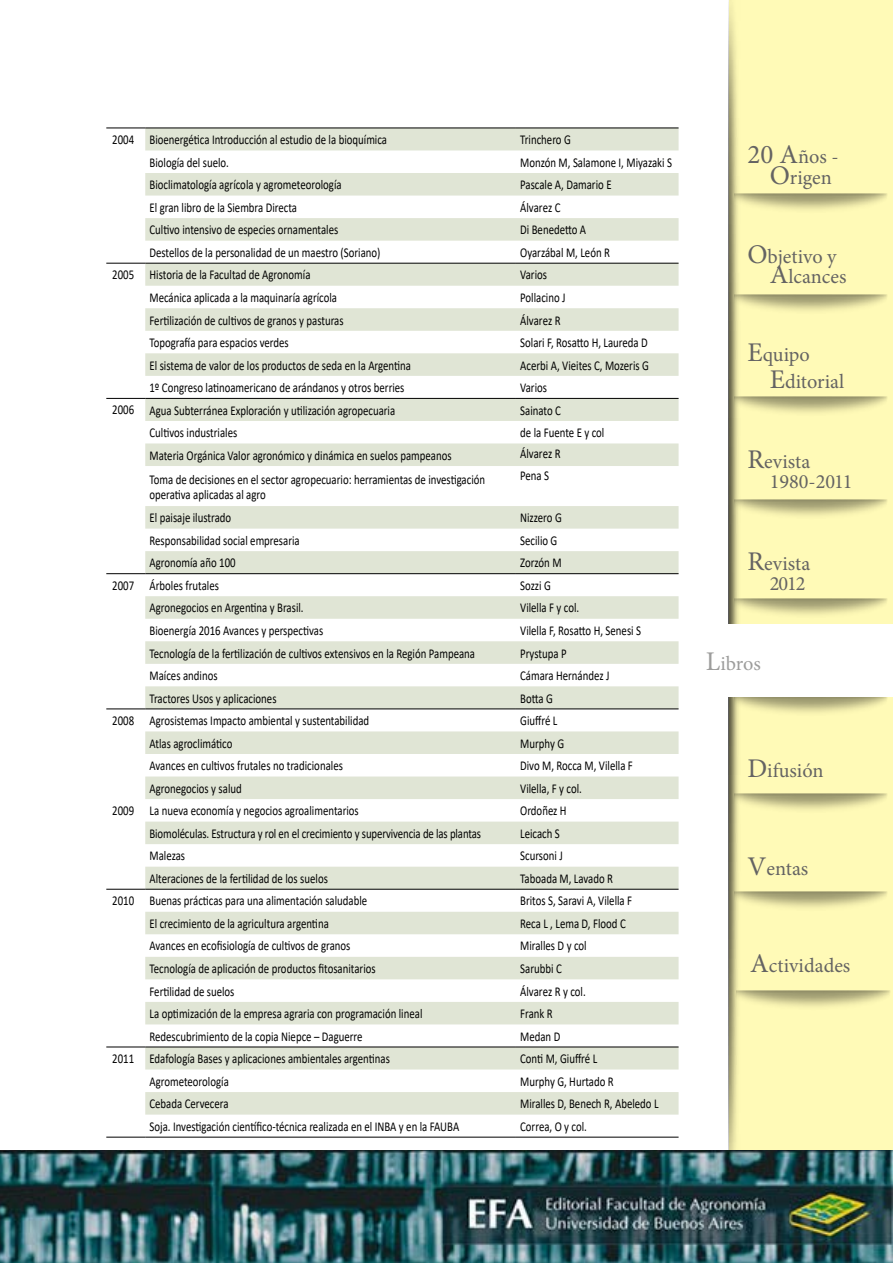
<style>
.page{position:relative;width:893px;height:1263px;background:#fff}
.page>*{position:absolute;margin:0;border:0;box-sizing:border-box;transform-origin:0 0}
.t1{font:20.25px/20.2px "Minion Pro";color:#646363}
.t2{font:20.25px "Minion Pro";letter-spacing:-.01em;color:#9d9d9c}
.t3{font:13.5px/15px "Calibri";color:#000;scale:.8 1}
.s1{font-size:27px}
</style>
<div class="page">
<div style="left:729px;top:0;width:164px;height:1263px;background:#fffab7"></div>
<img style="left:745px;top:598px;width:145px;height:27px">
<img style="left:728px;top:0;width:17px;height:1151px">
<img style="left:0;top:1151px;width:893px;height:112px">
<svg style="left:145px;top:129px;width:534px;height:985px"></svg>
<hr style="left:106px;top:128px;width:39px;height:1px;background:#000">
<hr style="left:145px;top:128px;width:371px;height:1px;background:#000">
<hr style="left:516px;top:128px;width:163px;height:1px;background:#000">
<hr style="left:106px;top:263px;width:39px;height:1px;background:#000">
<hr style="left:145px;top:263px;width:371px;height:1px;background:#000">
<hr style="left:516px;top:263px;width:163px;height:1px;background:#000">
<hr style="left:106px;top:398px;width:39px;height:1px;background:#000">
<hr style="left:145px;top:398px;width:371px;height:1px;background:#000">
<hr style="left:516px;top:398px;width:163px;height:1px;background:#000">
<hr style="left:106px;top:573px;width:39px;height:1px;background:#000">
<hr style="left:145px;top:573px;width:371px;height:1px;background:#000">
<hr style="left:516px;top:573px;width:163px;height:1px;background:#000">
<hr style="left:106px;top:708px;width:39px;height:1px;background:#000">
<hr style="left:145px;top:708px;width:371px;height:1px;background:#000">
<hr style="left:516px;top:708px;width:163px;height:1px;background:#000">
<hr style="left:106px;top:889px;width:39px;height:1px;background:#000">
<hr style="left:145px;top:889px;width:371px;height:1px;background:#000">
<hr style="left:516px;top:889px;width:163px;height:1px;background:#000">
<hr style="left:106px;top:1046px;width:39px;height:1px;background:#000">
<hr style="left:145px;top:1046px;width:371px;height:1px;background:#000">
<hr style="left:516px;top:1046px;width:163px;height:1px;background:#000">
<hr style="left:106px;top:1137px;width:39px;height:1px;background:#000">
<hr style="left:145px;top:1137px;width:371px;height:1px;background:#000">
<hr style="left:516px;top:1137px;width:163px;height:1px;background:#000">
<div style="left:701px;top:625px;width:192px;height:72px;background:#fff"></div>
<p class="t3" style="left:112px;top:132px;width:345px">2004 Bioenergética Introducción al estudio de la bioquímica</p>
<p class="t3" style="left:520px;top:132px;width:65px">Trinchero G</p>
<p class="t3" style="left:150px;top:154px;width:101px">Biología del suelo.</p>
<p class="t3" style="left:520px;top:154px;width:191px">Monzón M, Salamone I, Miyazaki S</p>
<p class="t3" style="left:150px;top:177px;width:242px">Bioclimatología agrícola y agrometeorología</p>
<p class="t3" style="left:520px;top:177px;width:116px">Pascale A, Damario E</p>
<p class="t3" style="left:150px;top:200px;width:186px">El gran libro de la Siembra Directa</p>
<p class="t3" style="left:520px;top:200px;width:52px">Álvarez C</p>
<p class="t3" style="left:150px;top:222px;width:238px">Cultivo intensivo de especies ornamentales</p>
<p class="t3" style="left:520px;top:222px;width:84px">Di Benedetto A</p>
<p class="t3" style="left:150px;top:245px;width:290px">Destellos de la personalidad de un maestro (Soriano)</p>
<p class="t3" style="left:520px;top:245px;width:114px">Oyarzábal M, León R</p>
<p class="t3" style="left:112px;top:267px;width:249px">2005 Historia de la Facultad de Agronomía</p>
<p class="t3" style="left:520px;top:267px;width:35px">Varios</p>
<p class="t3" style="left:150px;top:290px;width:236px">Mecánica aplicada a la maquinaría agrícola</p>
<p class="t3" style="left:520px;top:290px;width:58px">Pollacino J</p>
<p class="t3" style="left:150px;top:312px;width:244px">Fertilización de cultivos de granos y pasturas</p>
<p class="t3" style="left:520px;top:312px;width:52px">Álvarez R</p>
<p class="t3" style="left:150px;top:335px;width:176px">Topografía para espacios verdes</p>
<p class="t3" style="left:520px;top:335px;width:161px">Solari F, Rosatto H, Laureda D</p>
<p class="t3" style="left:150px;top:357px;width:328px">El sistema de valor de los productos de seda en la Argentina</p>
<p class="t3" style="left:520px;top:357px;width:162px">Acerbi A, Vieites C, Mozeris G</p>
<p class="t3" style="left:150px;top:380px;width:320px">1º Congreso latinoamericano de arándanos y otros berries</p>
<p class="t3" style="left:520px;top:380px;width:35px">Varios</p>
<p class="t3" style="left:112px;top:402px;width:355px">2006 Agua Subterránea Exploración y utilización agropecuaria</p>
<p class="t3" style="left:520px;top:402px;width:52px">Sainato C</p>
<p class="t3" style="left:150px;top:425px;width:111px">Cultivos industriales</p>
<p class="t3" style="left:520px;top:425px;width:107px">de la Fuente E y col</p>
<p class="t3" style="left:150px;top:447px;width:379px">Materia Orgánica Valor agronómico y dinámica en suelos pampeanos</p>
<p class="t3" style="left:520px;top:445px;width:52px">Álvarez R</p>
<p class="t3" style="left:150px;top:471px;width:421px">Toma de decisiones en el sector agropecuario: herramientas de investigación operativa aplicadas al agro</p>
<p class="t3" style="left:520px;top:468px;width:38px">Pena S</p>
<p class="t3" style="left:150px;top:510px;width:104px">El paisaje ilustrado</p>
<p class="t3" style="left:520px;top:510px;width:54px">Nizzero G</p>
<p class="t3" style="left:150px;top:532px;width:189px">Responsabilidad social empresaria</p>
<p class="t3" style="left:520px;top:532px;width:48px">Secilio G</p>
<p class="t3" style="left:150px;top:555px;width:109px">Agronomía año 100</p>
<p class="t3" style="left:520px;top:555px;width:53px">Zorzón M</p>
<p class="t3" style="left:112px;top:578px;width:135px">2007 Árboles frutales</p>
<p class="t3" style="left:520px;top:578px;width:40px">Sozzi G</p>
<p class="t3" style="left:150px;top:600px;width:194px">Agronegocios en Argentina y Brasil.</p>
<p class="t3" style="left:520px;top:600px;width:75px">Vilella F y col.</p>
<p class="t3" style="left:150px;top:623px;width:219px">Bioenergía 2016 Avances y perspectivas</p>
<p class="t3" style="left:520px;top:623px;width:153px">Vilella F, Rosatto H, Senesi S</p>
<p class="t3" style="left:150px;top:645px;width:409px">Tecnología de la fertilización de cultivos extensivos en la Región Pampeana</p>
<p class="t3" style="left:520px;top:645px;width:60px">Prystupa P</p>
<p class="t3" style="left:150px;top:668px;width:87px">Maíces andinos</p>
<p class="t3" style="left:520px;top:668px;width:113px">Cámara Hernández J</p>
<p class="t3" style="left:150px;top:690px;width:160px">Tractores Usos y aplicaciones</p>
<p class="t3" style="left:520px;top:690px;width:42px">Botta G</p>
<p class="t3" style="left:112px;top:713px;width:323px">2008 Agrosistemas Impacto ambiental y sustentabilidad</p>
<p class="t3" style="left:520px;top:713px;width:48px">Giuffré L</p>
<p class="t3" style="left:150px;top:735px;width:105px">Atlas agroclimático</p>
<p class="t3" style="left:520px;top:735px;width:56px">Murphy G</p>
<p class="t3" style="left:150px;top:758px;width:243px">Avances en cultivos frutales no tradicionales</p>
<p class="t3" style="left:520px;top:758px;width:142px">Divo M, Rocca M, Vilella F</p>
<p class="t3" style="left:150px;top:780px;width:117px">Agronegocios y salud</p>
<p class="t3" style="left:520px;top:780px;width:79px">Vilella, F y col.</p>
<p class="t3" style="left:112px;top:803px;width:310px">2009 La nueva economía y negocios agroalimentarios</p>
<p class="t3" style="left:520px;top:803px;width:60px">Ordoñez H</p>
<p class="t3" style="left:150px;top:825px;width:416px">Biomoléculas. Estructura y rol en el crecimiento y supervivencia de las plantas</p>
<p class="t3" style="left:520px;top:825px;width:51px">Leicach S</p>
<p class="t3" style="left:150px;top:848px;width:46px">Malezas</p>
<p class="t3" style="left:520px;top:848px;width:55px">Scursoni J</p>
<p class="t3" style="left:150px;top:870px;width:224px">Alteraciones de la fertilidad de los suelos</p>
<p class="t3" style="left:520px;top:870px;width:118px">Taboada M, Lavado R</p>
<p class="t3" style="left:112px;top:893px;width:320px">2010 Buenas prácticas para una alimentación saludable</p>
<p class="t3" style="left:520px;top:893px;width:141px">Britos S, Saravi A, Vilella F</p>
<p class="t3" style="left:150px;top:916px;width:226px">El crecimiento de la agricultura argentina</p>
<p class="t3" style="left:520px;top:916px;width:133px">Reca L , Lema D, Flood C</p>
<p class="t3" style="left:150px;top:938px;width:253px">Avances en ecofisiología de cultivos de granos</p>
<p class="t3" style="left:520px;top:938px;width:85px">Miralles D y col</p>
<p class="t3" style="left:150px;top:961px;width:284px">Tecnología de aplicación de productos fitosanitarios</p>
<p class="t3" style="left:520px;top:961px;width:53px">Sarubbi C</p>
<p class="t3" style="left:150px;top:983px;width:108px">Fertilidad de suelos</p>
<p class="t3" style="left:520px;top:983px;width:84px">Álvarez R y col.</p>
<p class="t3" style="left:150px;top:1006px;width:343px">La optimización de la empresa agraria con programación lineal</p>
<p class="t3" style="left:520px;top:1006px;width:42px">Frank R</p>
<p class="t3" style="left:150px;top:1028px;width:268px">Redescubrimiento de la copia Niepce – Daguerre</p>
<p class="t3" style="left:520px;top:1028px;width:52px">Medan D</p>
<p class="t3" style="left:112px;top:1051px;width:349px">2011 Edafología Bases y aplicaciones ambientales argentinas</p>
<p class="t3" style="left:520px;top:1051px;width:98px">Conti M, Giuffré L</p>
<p class="t3" style="left:150px;top:1073px;width:101px">Agrometeorología</p>
<p class="t3" style="left:520px;top:1073px;width:118px">Murphy G, Hurtado R</p>
<p class="t3" style="left:150px;top:1096px;width:100px">Cebada Cervecera</p>
<p class="t3" style="left:520px;top:1096px;width:174px">Miralles D, Benech R, Abeledo L</p>
<p class="t3" style="left:150px;top:1118px;width:389px">Soja. Investigación científico-técnica realizada en el INBA y en la FAUBA</p>
<p class="t3" style="left:520px;top:1118px;width:85px">Correa, O y col.</p>
<h1 class="t1" style="left:770px;top:147px;width:70px;text-indent:-22px"><span class="s1">20 A</span>ños -<br><span class="s1">O</span>rigen</h1>
<h1 class="t1" style="left:770px;top:247px;width:78px;text-indent:-22px"><span class="s1">O</span>bjetivo y<br><span class="s1">A</span>lcances</h1>
<h1 class="t1" style="left:770px;top:341px;width:76px;line-height:27px;text-indent:-22px"><span class="s1">E</span>quipo<br><span class="s1">E</span>ditorial</h1>
<h1 class="t1" style="left:770px;top:451px;width:84px;text-indent:-22px"><span class="s1">R</span>evista<br>1980-2011</h1>
<h1 class="t1" style="left:747px;top:554px;width:64px;text-align:right"><span class="s1">R</span>evista<br>2012</h1>
<h1 class="t2" style="left:706px;top:650px;width:56px"><span class="s1">L</span>ibros</h1>
<h1 class="t1" style="left:747px;top:761px;width:78px"><span class="s1">D</span>ifusión</h1>
<h1 class="t1" style="left:747px;top:858px;width:62px"><span class="s1">V</span>entas</h1>
<h1 class="t1" style="left:750px;top:956px;width:102px"><span class="s1">A</span>ctividades</h1>
</div>
